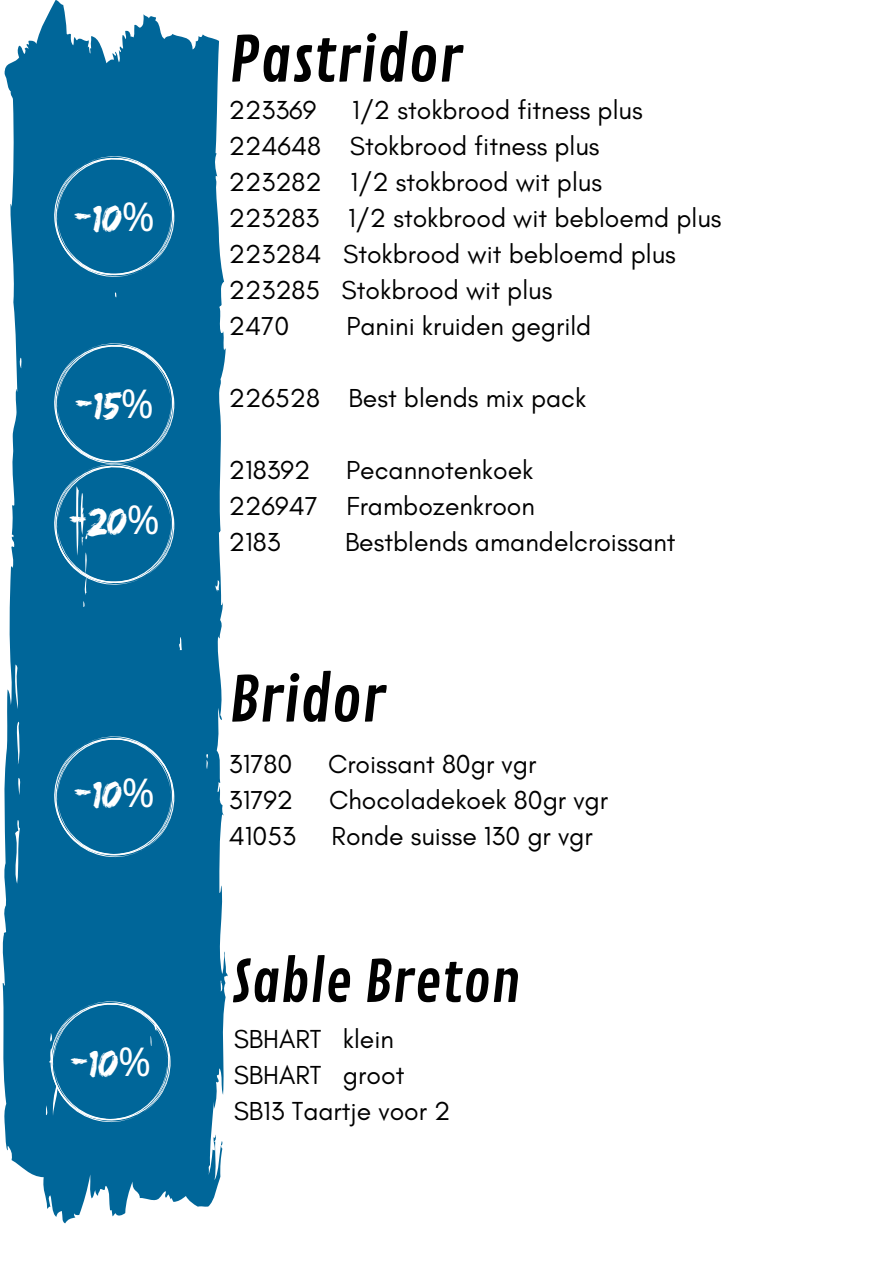
<style>
.page{position:relative;width:894px;height:1264px;background:#fff}
.page>*{position:absolute;margin:0;border:0;box-sizing:border-box;transform-origin:0 0}
.t1{font:61.5px "Contrail One";color:#000}
.t2{font:56.85px "Contrail One";color:#000}
.t3{font:39.75px "Edo";color:#fff}
.t4{font:26.55px "Glacial Indifference";color:#000}
.s1{font-family:"Noto Sans"}
</style>
<div class="page">
<svg style="left:2px;top:0;width:226px;height:1223px;fill:#069"></svg>
<svg style="left:54px;top:735px;width:121px;height:125px;background:#0f6f9f"></svg>
<svg style="left:54px;top:155px;width:121px;height:126px;background:#0f6f9f"></svg>
<svg style="left:50px;top:999px;width:121px;height:126px;background:#106f9f"></svg>
<svg style="left:54px;top:342px;width:121px;height:246px;background:#11709f"></svg>
<p class="t3" style="left:73px;top:195px;width:83px">-10<span class="s1">%</span></p>
<p class="t3" style="left:74px;top:382px;width:81px">-15<span class="s1">%</span></p>
<p class="t3" style="left:68px;top:498px;width:93px">-20<span class="s1">%</span></p>
<h2 class="t3" style="left:73px;top:770px;width:83px">-10<span class="s1">%</span></h2>
<h1 class="t3" style="left:70px;top:1039px;width:83px">-10<span class="s1">%</span></h1>
<p class="t1" style="left:229px;top:23px;width:235px">Pastridor</p>
<h2 class="t4" style="left:229px;top:94px;width:89px">223369</h2>
<h2 class="t4" style="left:352px;top:94px;width:292px">1/2 stokbrood fitness plus</h2>
<p class="t4" style="left:229px;top:130px;width:372px">224648 Stokbrood fitness plus</p>
<h2 class="t4" style="left:229px;top:166px;width:374px">223282 1/2 stokbrood wit plus</h2>
<p class="t4" style="left:229px;top:202px;width:494px">223283 1/2 stokbrood wit bebloemd plus</p>
<h2 class="t4" style="left:229px;top:238px;width:448px">223284 Stokbrood wit bebloemd plus</h2>
<h1 class="t4" style="left:229px;top:274px;width:325px">223285 Stokbrood wit plus</h1>
<p class="t4" style="left:229px;top:310px;width:62px">2470</p>
<p class="t4" style="left:346px;top:310px;width:246px">Panini kruiden gegrild</p>
<p class="t4" style="left:229px;top:382px;width:359px">226528 Best blends mix pack</p>
<p class="t4" style="left:229px;top:454px;width:83px">218392</p>
<p class="t4" style="left:346px;top:454px;width:188px">Pecannotenkoek</p>
<p class="t4" style="left:229px;top:490px;width:307px">226947 Frambozenkroon</p>
<p class="t4" style="left:229px;top:526px;width:53px">2183</p>
<p class="t4" style="left:345px;top:526px;width:332px">Bestblends amandelcroissant</p>
<p class="t1" style="left:229px;top:663px;width:158px">Bridor</p>
<p class="t4" style="left:229px;top:747px;width:65px">31780</p>
<p class="t4" style="left:328px;top:747px;width:210px">Croissant 80gr vgr</p>
<h2 class="t4" style="left:229px;top:783px;width:66px">31792</h2>
<h2 class="t4" style="left:329px;top:783px;width:280px">Chocoladekoek 80gr vgr</h2>
<p class="t4" style="left:229px;top:819px;width:68px">41053</p>
<p class="t4" style="left:331px;top:819px;width:263px">Ronde suisse 130 gr vgr</p>
<p class="t2" style="left:231px;top:948px;width:290px">Sable Breton</p>
<p class="t4" style="left:233px;top:1022px;width:162px">SBHART klein</p>
<p class="t4" style="left:233px;top:1058px;width:172px">SBHART groot</p>
<p class="t4" style="left:233px;top:1094px;width:218px">SB13 Taartje voor 2</p>
</div>
